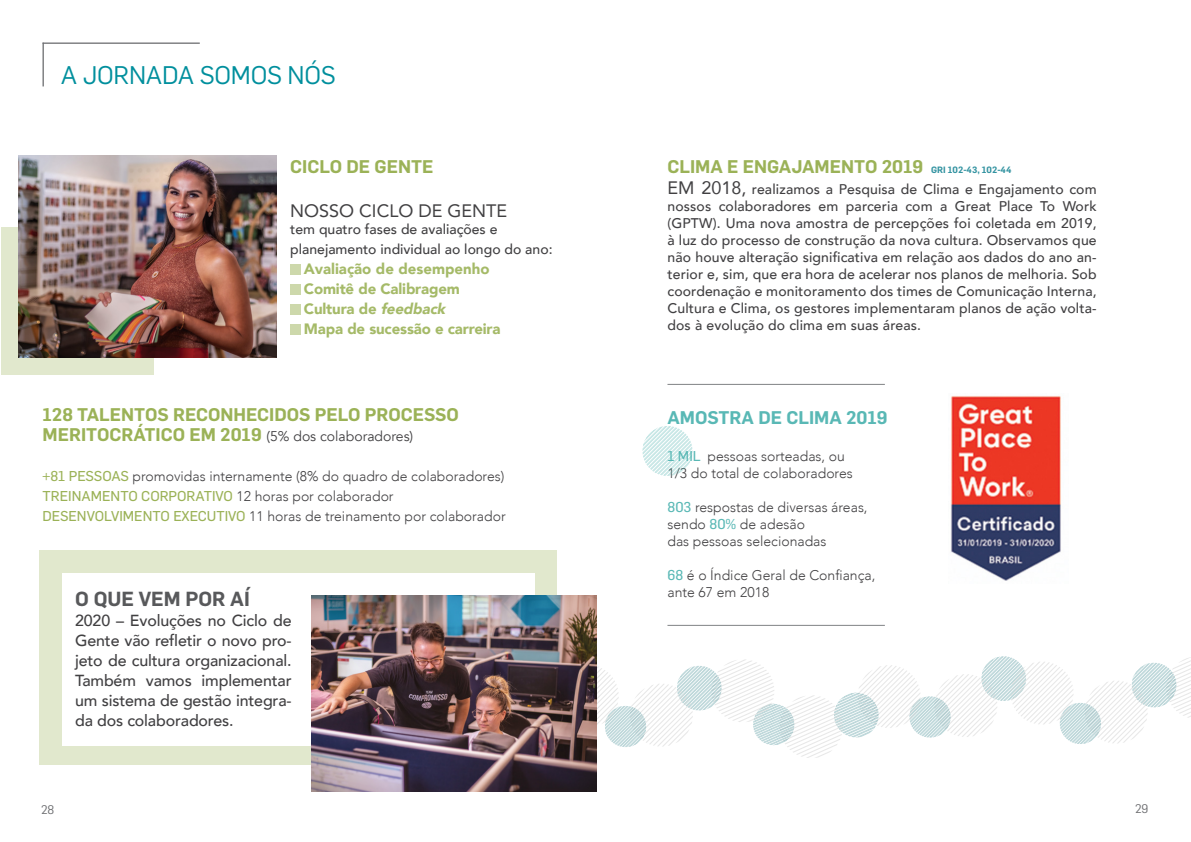
<style>
.page{position:relative;width:1191px;height:842px;background:#fff}
.page>*{position:absolute;margin:0;border:0;box-sizing:border-box;transform-origin:0 0}
.t1{font:25px "Flama";letter-spacing:-.01em;color:#008f9d}
.t2{font:600 20px "Flama";color:#58595b}
.t3{font:600 18px "Flama";color:#9bb257}
.t4{font:600 18px "Flama";color:#59b8b5}
.t5{font:18px "Avenir";color:#414042}
.t6{font:500 16px/20px "Avenir";letter-spacing:-.01em;color:#414042;text-align:justify}
.t7{font:900 15px/20px "Avenir";letter-spacing:-.01em;color:#a5ba68}
.t8{font:500 14px/17px "Avenir";color:#414042}
.t9{font:300 14px/17px "Avenir";color:#414042}
.t10{font:14px "Flama Basic";color:#9bb257}
.t11{font:14px "Avenir";color:#414042}
.t12{font:12.2px "Flama";color:#6d6e71}
.s1{font-style:italic}
.s2{font-family:"Flama";font-weight:600;font-size:18px;color:#9bb257}
.s3{font-family:"Flama Basic";font-weight:400;color:#9bb257}
.s4{font-family:"Avenir";font-weight:300;color:#414042}
.s5{font-size:9px;color:#3393a1}
.s6{font-weight:400;font-size:18px}
.s7{font-family:"Flama Basic";font-weight:400;color:#59b8b5}
</style>
<div class="page">
<svg style="left:596px;top:656px;width:595px;height:102px"></svg>
<div style="left:1px;top:227px;width:153px;height:147px;background:#e1e8cd"></div>
<div style="left:40px;top:550px;width:517px;height:214px;background:#e1e8cd"></div>
<div style="left:62px;top:573px;width:472px;height:173px;background:#fff"></div>
<img style="left:312px;top:595px;width:284px;height:196px">
<img style="left:19px;top:156px;width:257px;height:201px">
<div style="left:290px;top:264px;width:11px;height:10px;background:#cdd8ab"></div>
<div style="left:290px;top:284px;width:11px;height:10px;background:#cdd8ab"></div>
<div style="left:290px;top:304px;width:11px;height:10px;background:#cdd8ab"></div>
<div style="left:290px;top:324px;width:11px;height:10px;background:#cdd8ab"></div>
<hr style="left:667px;top:384px;width:218px;height:1px;background:#808285">
<svg style="left:642px;top:426px;width:51px;height:50px"></svg>
<hr style="left:667px;top:625px;width:218px;height:1px;background:#808285">
<img style="left:951px;top:396px;width:110px;height:185px">
<hr style="left:43px;top:43px;width:1px;height:43px;background:#6d6e71">
<hr style="left:43px;top:43px;width:157px;height:1px;background:#6d6e71">
<h1 class="t1" style="left:61px;top:58px;width:276px">A JORNADA SOMOS NÓS</h1>
<p class="t3" style="left:290px;top:154px;width:145px">CICLO DE GENTE</p>
<p class="t5" style="left:290px;top:196px;width:218px">NOSSO CICLO DE GENTE</p>
<p class="t8" style="left:290px;top:219px;width:264px;line-height:20px">tem quatro fases de avaliações e planejamento individual ao longo do ano:</p>
<p class="t7" style="left:304px;top:259px;width:198px">Avaliação de desempenho<br>Comitê de Calibragem<br>Cultura de <span class="s1">feedback<br></span>Mapa de sucessão e carreira</p>
<p class="t3" style="left:43px;top:401px;width:418px">128 TALENTOS RECONHECIDOS PELO PROCESSO</p>
<p class="t11" style="left:43px;top:427px;width:372px"><span class="s2">MERITOCRÁTICO EM 2019</span> (5% dos colaboradores)</p>
<p class="t9" style="left:43px;top:467px;width:463px"><span class="s3">+81 PESSOAS</span> promovidas internamente (8% do quadro de colaboradores)</p>
<p class="t10" style="left:43px;top:486px;width:352px">TREINAMENTO CORPORATIVO <span class="s4">12 horas por colaborador</span></p>
<p class="t9" style="left:43px;top:507px;width:465px"><span class="s3">DESENVOLVIMENTO EXECUTIVO</span> 11 horas de treinamento por colaborador</p>
<h2 class="t2" style="left:75px;top:584px;width:176px">O QUE VEM POR AÍ</h2>
<p class="t6" style="left:75px;top:609px;width:218px">2020 – Evoluções no Ciclo de Gente vão refletir o novo pro&shy;jeto de cultura organizacional.<br>Também vamos implementar um sistema de gestão integra&shy;da dos colaboradores.</p>
<p class="t3" style="left:667px;top:154px;width:345px">CLIMA E ENGAJAMENTO 2019 <span class="s5">GRI 102-43, 102-44</span></p>
<p class="t8" style="left:667px;top:180px;width:431px;text-align:justify"><span class="s6">EM 2018,</span> realizamos a Pesquisa de Clima e Engajamento com nossos colaboradores em parceria com a Great Place To Work (GPTW). Uma nova amostra de percepções foi coletada em 2019, à luz do processo de construção da nova cultura. Observamos que não houve alteração significativa em relação aos dados do ano an&shy;terior e, sim, que era hora de acelerar nos planos de melhoria. Sob coordenação e monitoramento dos times de Comunicação Interna, Cultura e Clima, os gestores implementaram planos de ação volta&shy;dos à evolução do clima em suas áreas.</p>
<p class="t4" style="left:667px;top:405px;width:222px">AMOSTRA DE CLIMA 2019</p>
<p class="t9" style="left:667px;top:448px;width:187px"><span class="s7">1 MIL</span> pessoas sorteadas, ou<br>1/3 do total de colaboradores</p>
<p class="t9" style="left:667px;top:499px;width:202px"><span class="s7">803</span> respostas de diversas áreas, sendo <span class="s7">80%</span> de adesão<br>das pessoas selecionadas</p>
<p class="t9" style="left:667px;top:567px;width:209px"><span class="s7">68</span> é o Índice Geral de Confiança, ante 67 em 2018</p>
<p class="t12" style="left:41px;top:802px;width:15px">28</p>
<p class="t12" style="left:1135px;top:800px;width:15px">29</p>
</div>
